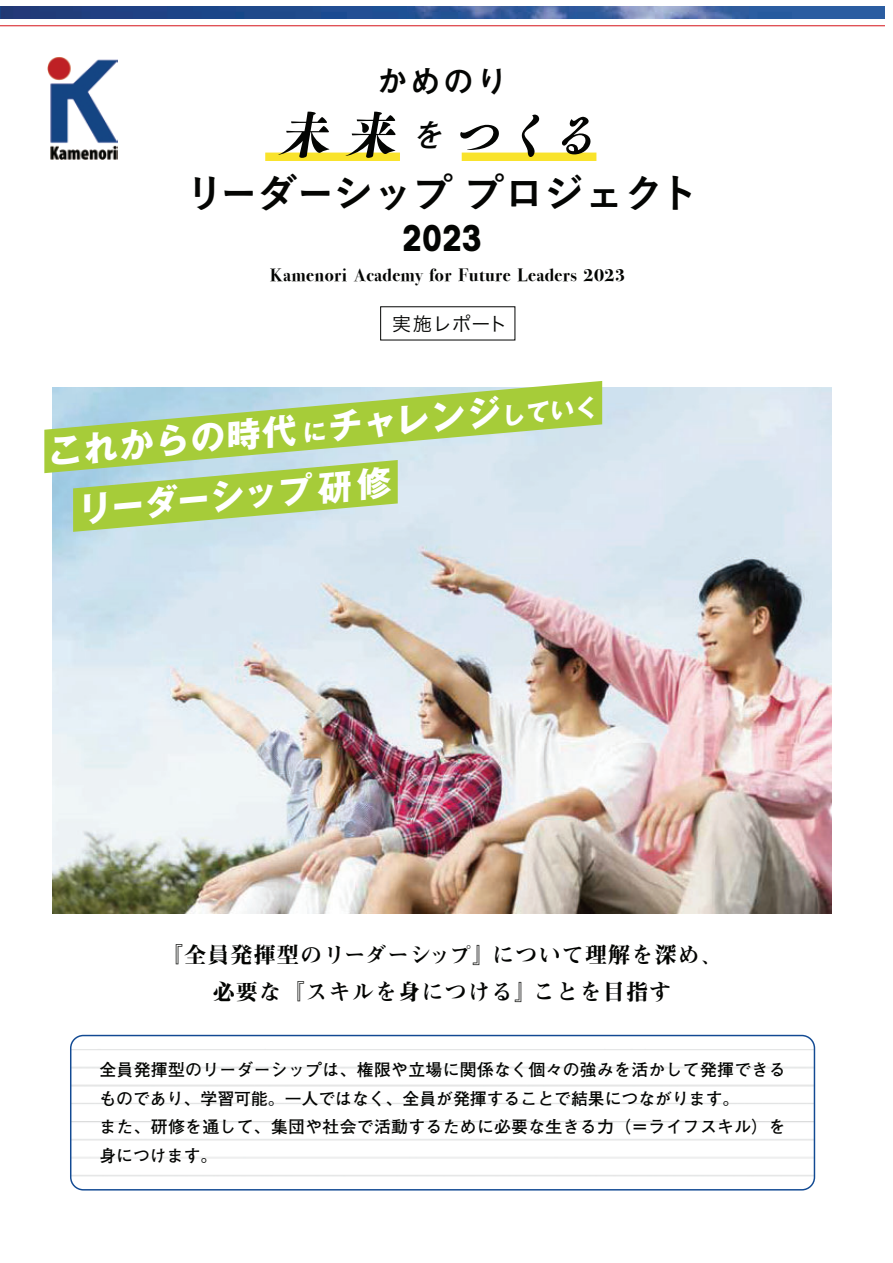
<style>
.page{position:relative;width:893px;height:1263px;background:#fff}
.page>*{position:absolute;margin:0;border:0;box-sizing:border-box;transform-origin:0 0}
.t1{font:italic 50.55px "Tsuku BMD Min CID E 90 msp RKSJ H";color:#040503}
.t2{font:40.05px "Yu Go Bold 90 msp RKSJ H";color:#040503}
.t3{font:700 condensed 35.85px "Avant Garde";color:#040503}
.t4{font:34.35px "Gothic MB101 Pr 5 Bold 90 msp RKSJ H";color:#fff}
.t5{font:31.5px "Mi Go MB1 Std De Bold 90 msp RKSJ H";color:#040503}
.t6{font:22.05px/36.9px "Midashi Min Pr 6 MA31 90 msp RKSJ H";letter-spacing:.05em;color:#040503;text-align:center}
.t7{font:18.9px "Hira Kaku Pro N W3 90 msp RKSJ H";letter-spacing:.03em;color:#040503}
.t8{font:700 17.85px "Bodoni Svty Two ITCTT";letter-spacing:.025em;color:#040503}
.t9{font:16.8px/28.3px "Futo Go B101 Pr 5 Bold 90 msp RKSJ H";letter-spacing:.02em;color:#040503}
.s1{font-family:"Futo Go B101 Pr 5 Bold 90 msp RKSJ H";font-size:31.5px}
.s2{font-size:23.55px}
</style>
<div class="page">
<img style="left:71px;top:1036px;width:743px;height:154px;border-radius:13px">
<div style="left:70px;top:1035px;width:745px;height:156px;border:1px solid #124a93;border-radius:13px"></div>
<hr style="left:0;top:25px;width:884px;height:1px;background:#d71f25">
<img style="left:0;top:6px;width:884px;height:13px">
<img style="left:48px;top:57px;width:70px;height:102px">
<div style="left:265px;top:153px;width:135px;height:8px;background:#f9e32c"></div>
<div style="left:462px;top:153px;width:134px;height:8px;background:#f9e32c"></div>
<img style="left:53px;top:387px;width:778px;height:526px">
<svg style="left:73px;top:473px;width:325px;height:59px;background:#b1d271"></svg>
<svg style="left:44px;top:381px;width:558px;height:92px;background:#b9d795"></svg>
<h3 class="t5" style="left:376px;top:69px;width:133px">かめのり</h3>
<h1 class="t1" style="left:278px;top:116px;width:331px">未来<span class="s1">を</span>つくる</h1>
<h2 class="t2" style="left:185px;top:178px;width:516px">リーダーシップ プロジェクト</h2>
<h3 class="t3" style="left:402px;top:225px;width:81px">2023</h3>
<p class="t8" style="left:270px;top:265px;width:356px">Kamenori Academy for Future Leaders 2023</p>
<p class="t7" style="left:392px;top:316px;width:117px">実施レポート</p>
<h3 class="t4" style="left:46px;top:439px;width:554px;rotate:-5deg">これからの時代<span class="s2">に</span>チャレンジ<span class="s2">していく</span></h3>
<h3 class="t4" style="left:76px;top:497px;width:316px;rotate:-5deg">リーダーシップ研修</h3>
<h3 class="t6" style="left:161px;top:940px;width:564px">『全員発揮型のリーダーシップ』について理解を深め、必要な『スキルを身につける』ことを目指す</h3>
<p class="t9" style="left:99px;top:1058px;width:687px">全員発揮型のリーダーシップは、権限や立場に関係なく個々の強みを活かして発揮できるものであり、学習可能。一人ではなく、全員が発揮することで結果につながります。<br>また、研修を通して、集団や社会で活動するために必要な生きる力（＝ライフスキル）を身につけます。</p>
</div>
